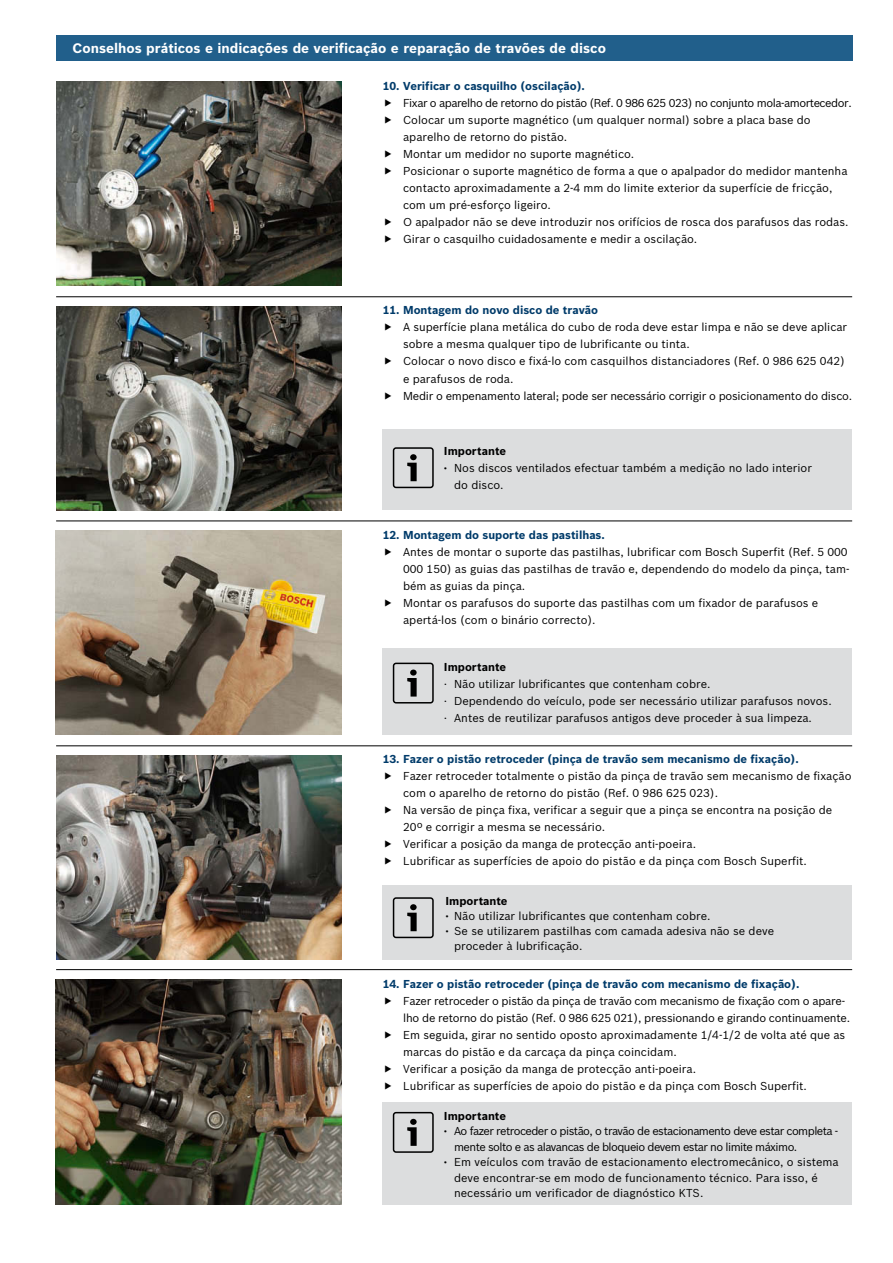
<style>
.page{position:relative;width:893px;height:1263px;background:#fff}
.page>*{position:absolute;margin:0;border:0;box-sizing:border-box;transform-origin:0 0}
.t1{font:700 13.5px "Bosch Sans";color:#fff}
.t2{font:11.25px/17px "Bosch Sans";color:#000}
.t3{font:700 11.25px "Bosch Sans";color:#003b6a}
.t4{font:11.25px "Bosch Sans";letter-spacing:-.05em;color:#000}
.t5{font:700 11.25px "Bosch Sans";color:#000}
.s1{font-weight:700}
</style>
<div class="page">
<div style="left:383px;top:1102px;width:469px;height:102px;background:#dcddde"></div>
<div style="left:383px;top:885px;width:469px;height:74px;background:#dcddde"></div>
<div style="left:383px;top:429px;width:469px;height:81px;background:#dcddde"></div>
<div style="left:383px;top:648px;width:469px;height:87px;background:#dcddde"></div>
<hr style="left:56px;top:969px;width:796px;height:1px;background:#000">
<hr style="left:56px;top:745px;width:796px;height:1px;background:#000">
<hr style="left:56px;top:520px;width:796px;height:1px;background:#000">
<hr style="left:56px;top:296px;width:796px;height:1px;background:#000">
<div style="left:56px;top:36px;width:796px;height:25px;background:#215f8b"></div>
<svg style="left:407px;top:1127px;width:10px;height:19px"></svg>
<div style="left:410px;top:1119px;width:7px;height:6px;background:#000;border-radius:50%"></div>
<div style="left:393px;top:1112px;width:41px;height:41px;border:2px solid #000;border-radius:3px"></div>
<img style="left:56px;top:82px;width:286px;height:204px">
<img style="left:56px;top:306px;width:286px;height:204px">
<img style="left:56px;top:531px;width:286px;height:204px">
<img style="left:56px;top:755px;width:286px;height:204px">
<img style="left:56px;top:980px;width:286px;height:224px">
<svg style="left:407px;top:463px;width:10px;height:18px"></svg>
<div style="left:410px;top:454px;width:7px;height:6px;background:#000;border-radius:50%"></div>
<div style="left:393px;top:447px;width:41px;height:41px;border:2px solid #000;border-radius:3px"></div>
<svg style="left:407px;top:678px;width:10px;height:18px"></svg>
<svg style="left:410px;top:669px;width:7px;height:7px"></svg>
<div style="left:393px;top:663px;width:41px;height:40px;border:2px solid #000;border-radius:3px"></div>
<svg style="left:407px;top:913px;width:10px;height:18px"></svg>
<div style="left:410px;top:904px;width:7px;height:6px;background:#000;border-radius:50%"></div>
<div style="left:393px;top:897px;width:41px;height:41px;border:2px solid #000;border-radius:3px"></div>
<p class="t1" style="left:73px;top:39px;width:535px">Conselhos práticos e indicações de verificação e reparação de travões de disco</p>
<p class="t3" style="left:383px;top:79px;width:204px">10. Verificar o casquilho (oscilação).</p>
<p class="t2" style="left:403px;top:95px;width:450px">Fixar o aparelho de retorno do pistão (Ref. 0 986 625 023) no conjunto mola-amortecedor.<br>Colocar um suporte magnético (um qualquer normal) sobre a placa base do aparelho de retorno do pistão.<br>Montar um medidor no suporte magnético.<br>Posicionar o suporte magnético de forma a que o apalpador do medidor mantenha contacto aproximadamente a 2-4 mm do limite exterior da superfície de fricção, com um pré-esforço ligeiro.<br>O apalpador não se deve introduzir nos orifícios de rosca dos parafusos das rodas.<br>Girar o casquilho cuidadosamente e medir a oscilação.</p>
<p class="t3" style="left:383px;top:303px;width:217px">11. Montagem do novo disco de travão</p>
<p class="t2" style="left:403px;top:319px;width:451px">A superfície plana metálica do cubo de roda deve estar limpa e não se deve aplicar sobre a mesma qualquer tipo de lubrificante ou tinta.<br>Colocar o novo disco e fixá-lo com casquilhos distanciadores (Ref. 0 986 625 042) e parafusos de roda.<br>Medir o empenamento lateral; pode ser necessário corrigir o posicionamento do disco.</p>
<p class="t5" style="left:444px;top:444px;width:64px">Importante</p>
<p class="t2" style="left:444px;top:460px;width:369px"><span class="s1">·</span> Nos discos ventilados efectuar também a medição no lado interior</p>
<p class="t2" style="left:454px;top:477px;width:51px">do disco.</p>
<p class="t3" style="left:383px;top:528px;width:224px">12. Montagem do suporte das pastilhas.</p>
<p class="t2" style="left:403px;top:543px;width:448px">Antes de montar o suporte das pastilhas, lubrificar com Bosch Superfit (Ref. 5 000<br>000 150) as guias das pastilhas de travão e, dependendo do modelo da pinça, tam&shy;bém as guias da pinça.<br>Montar os parafusos do suporte das pastilhas com um fixador de parafusos e apertá-los (com o binário correcto).</p>
<p class="t5" style="left:444px;top:660px;width:64px">Importante</p>
<p class="t2" style="left:444px;top:675px;width:389px">· Não utilizar lubrificantes que contenham cobre.<br>· Dependendo do veículo, pode ser necessário utilizar parafusos novos. · Antes de reutilizar parafusos antigos deve proceder à sua limpeza.</p>
<p class="t3" style="left:383px;top:752px;width:418px">13. Fazer o pistão retroceder (pinça de travão sem mecanismo de fixação).</p>
<p class="t2" style="left:403px;top:767px;width:450px">Fazer retroceder totalmente o pistão da pinça de travão sem mecanismo de fixação com o aparelho de retorno do pistão (Ref. 0 986 625 023).<br>Na versão de pinça fixa, verificar a seguir que a pinça se encontra na posição de 20º e corrigir a mesma se necessário.<br>Verificar a posição da manga de protecção anti-poeira.<br>Lubrificar as superfícies de apoio do pistão e da pinça com Bosch Superfit.</p>
<p class="t5" style="left:445px;top:894px;width:64px">Importante</p>
<p class="t2" style="left:445px;top:908px;width:267px"><span class="s1">·</span> Não utilizar lubrificantes que contenham cobre.</p>
<p class="t2" style="left:445px;top:923px;width:330px"><span class="s1">·</span> Se se utilizarem pastilhas com camada adesiva não se deve</p>
<p class="t2" style="left:454px;top:938px;width:130px">proceder à lubrificação.</p>
<p class="t3" style="left:383px;top:977px;width:418px">14. Fazer o pistão retroceder (pinça de travão com mecanismo de fixação).</p>
<p class="t2" style="left:403px;top:993px;width:449px">Fazer retroceder o pistão da pinça de travão com mecanismo de fixação com o apare&shy;lho de retorno do pistão (Ref. 0 986 625 021), pressionando e girando continuamente.<br>Em seguida, girar no sentido oposto aproximadamente 1/4-1/2 de volta até que as marcas do pistão e da carcaça da pinça coincidam.<br>Verificar a posição da manga de protecção anti-poeira.<br>Lubrificar as superfícies de apoio do pistão e da pinça com Bosch Superfit.</p>
<p class="t5" style="left:444px;top:1109px;width:64px">Importante</p>
<p class="t4" style="left:444px;top:1124px;width:396px"><span class="s1">·</span> Ao fazer retroceder o pistão, o travão de estacionamento deve estar completa -</p>
<p class="t4" style="left:454px;top:1140px;width:345px">mente solto e as alavancas de bloqueio devem estar no limite máximo.</p>
<p class="t2" style="left:444px;top:1153px;width:396px"><span class="s1">·</span> Em veículos com travão de estacionamento electromecânico, o sistema</p>
<p class="t2" style="left:454px;top:1169px;width:365px">deve encontrar-se em modo de funcionamento técnico. Para isso, é</p>
<p class="t2" style="left:454px;top:1184px;width:251px">necessário um verificador de diagnóstico KTS.</p>
</div>
